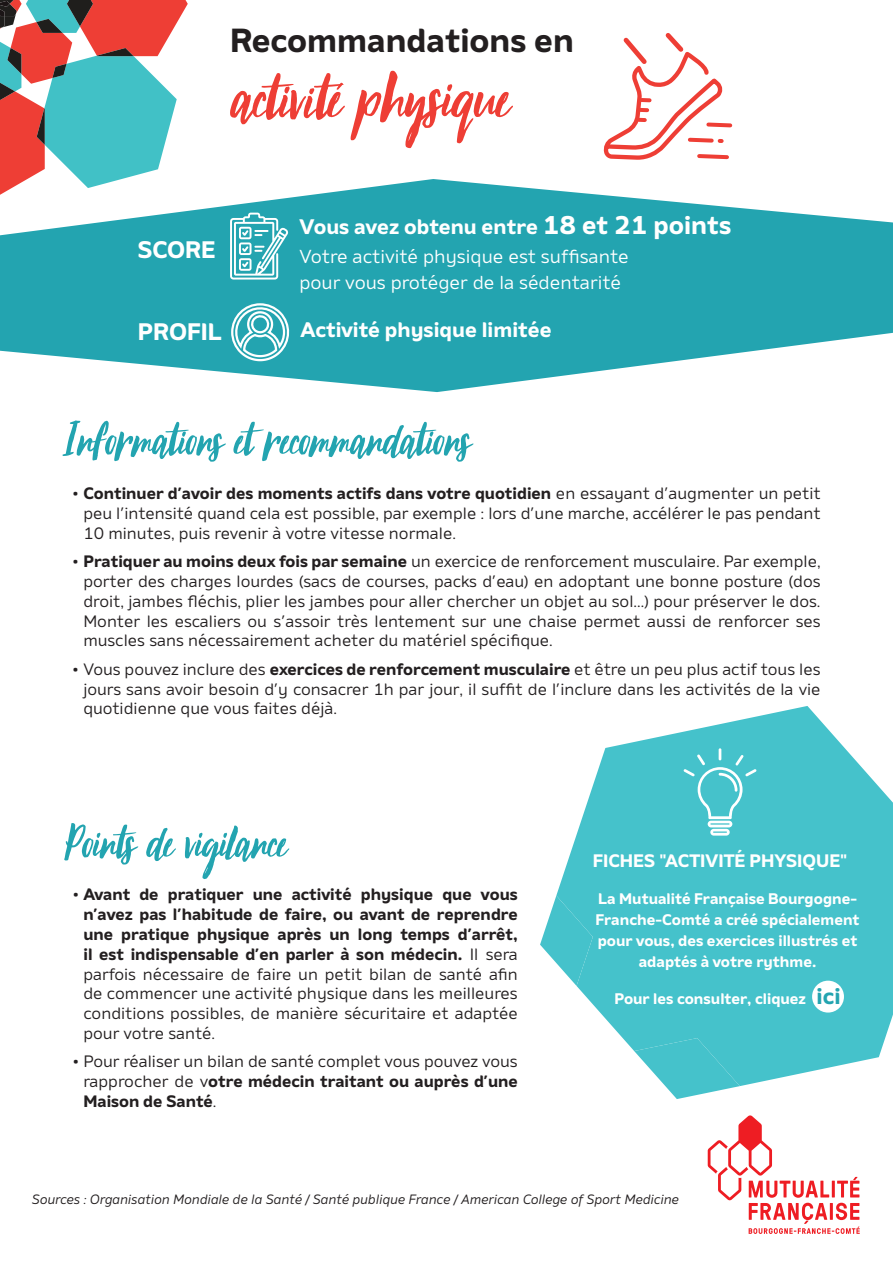
<style>
.page{position:relative;width:893px;height:1263px;background:#fff}
.page>*{position:absolute;margin:0;border:0;box-sizing:border-box;transform-origin:0 0}
._01_Titre_NV1{font:78.6px "October Storm";color:#ee3e35}
._01_Titre_NV1-2{font:57px "October Storm";color:#23a4b0}
._01_Titre_NV1-3{font:700 33.3px "Amino";color:#231f20}
._01_Titre_NV1-4{font:700 23.85px "Amino";color:#fff}
._01_Titre_NV1-5{font:700 21px "Amino";color:#fff}
._01_Titre_NV1-6{font:18.75px/25.5px "Amino";color:#fff}
.t1{font:700 18px "Amino";color:#fff}
.t2{font:16.5px/19.8px "Amino";color:#231f20;text-align:justify}
.t3{font:700 16.5px/19.8px "Amino";color:#231f20;text-align:justify}
.t4{font:700 15.3px/21px "Amino";color:#fff;text-align:center}
.t5{font:italic 13.5px "Amino";color:#231f20}
.s1{font-size:25.5px}
.s2{font-weight:700}
.s3{font-weight:400}
.s4{font-size:22.5px;color:#23a4b0}
</style>
<div class="page">
<svg style="left:0;top:179px;width:893px;height:213px;fill:#23a4b0"></svg>
<svg style="left:556px;top:706px;width:337px;height:380px;fill:#45c2cb"></svg>
<svg style="left:540px;top:895px;width:53px;height:91px"></svg>
<svg style="left:634px;top:1038px;width:106px;height:61px"></svg>
<svg style="left:0;top:0;width:188px;height:195px"></svg>
<svg style="left:708px;top:1115px;width:152px;height:119px"></svg>
<svg style="left:230px;top:213px;width:59px;height:67px"></svg>
<svg style="left:230px;top:302px;width:61px;height:65px"></svg>
<svg style="left:603px;top:33px;width:130px;height:127px"></svg>
<div style="left:812px;top:981px;width:32px;height:31px;background:#fff;border-radius:50%"></div>
<svg style="left:683px;top:748px;width:74px;height:88px;background:#5dcad1"></svg>
<p class="_01_Titre_NV1-3" style="left:230px;top:20px;width:345px">Recommandations en</p>
<p class="_01_Titre_NV1" style="left:230px;top:60px;width:280px">activité physique</p>
<p class="_01_Titre_NV1-4" style="left:138px;top:235px;width:79px">SCORE</p>
<p class="_01_Titre_NV1-4" style="left:138px;top:316px;width:85px">PROFIL</p>
<p class="_01_Titre_NV1-5" style="left:299px;top:213px;width:433px">Vous avez obtenu entre <span class="s1">18 et 21 points</span></p>
<p class="_01_Titre_NV1-6" style="left:299px;top:243px;width:331px">Votre activité physique est suffisante pour vous protéger de la sédentarité</p>
<p class="_01_Titre_NV1-5" style="left:300px;top:316px;width:253px">Activité physique limitée</p>
<p class="_01_Titre_NV1-2" style="left:64px;top:412px;width:408px">Informations et recommandations</p>
<p class="t2" style="left:83px;top:483px;width:739px;text-indent:-11px">• <span class="s2">Continuer d’avoir des moments actifs dans votre quotidien</span> en essayant d’augmenter un petit peu l’intensité quand cela est possible, par exemple : lors d’une marche, accélérer le pas pendant 10 minutes, puis revenir à votre vitesse normale.</p>
<p class="t2" style="left:83px;top:551px;width:739px;text-indent:-11px">• <span class="s2">Pratiquer au moins deux fois par semaine</span> un exercice de renforcement musculaire. Par exemple, porter des charges lourdes (sacs de courses, packs d’eau) en adoptant une bonne posture (dos droit, jambes fléchis, plier les jambes pour aller chercher un objet au sol…) pour préserver le dos.<br>Monter les escaliers ou s’assoir très lentement sur une chaise permet aussi de renforcer ses muscles sans nécessairement acheter du matériel spécifique.</p>
<p class="t2" style="left:83px;top:659px;width:739px;text-indent:-11px">• Vous pouvez inclure des <span class="s2">exercices de renforcement musculaire</span> et être un peu plus actif tous les jours sans avoir besoin d’y consacrer 1h par jour, il suffit de l’inclure dans les activités de la vie quotidienne que vous faites déjà.</p>
<p class="_01_Titre_NV1-2" style="left:65px;top:815px;width:223px">Points de vigilance</p>
<p class="t3" style="left:83px;top:884px;width:436px;text-indent:-11px"><span class="s3">•</span> Avant de pratiquer une activité physique que vous n’avez pas l’habitude de faire, ou avant de reprendre une pratique physique après un long temps d’arrêt, il est indispensable d’en parler à son médecin. <span class="s3">Il sera parfois nécessaire de faire un petit bilan de santé afin de commencer une activité physique dans les meilleures conditions possibles, de manière sécuritaire et adaptée pour votre santé.</span></p>
<p class="t2" style="left:83px;top:1051px;width:436px;text-indent:-11px">• Pour réaliser un bilan de santé complet vous pouvez vous rapprocher de v<span class="s2">otre médecin traitant ou auprès d’une Maison de Santé</span>.</p>
<p class="t1" style="left:593px;top:849px;width:256px">FICHES "ACTIVITÉ PHYSIQUE"</p>
<p class="t4" style="left:595px;top:887px;width:266px">La Mutualité Française Bourgogne-Franche-Comté a créé spécialement pour vous, des exercices illustrés et adaptés à votre rythme.</p>
<p class="t4" style="left:614px;top:988px;width:228px">Pour les consulter, cliquez <span class="s4">ici</span></p>
<p class="t5" style="left:32px;top:1191px;width:649px">Sources : Organisation Mondiale de la Santé / Santé publique France / American College of Sport Medicine</p>
</div>
